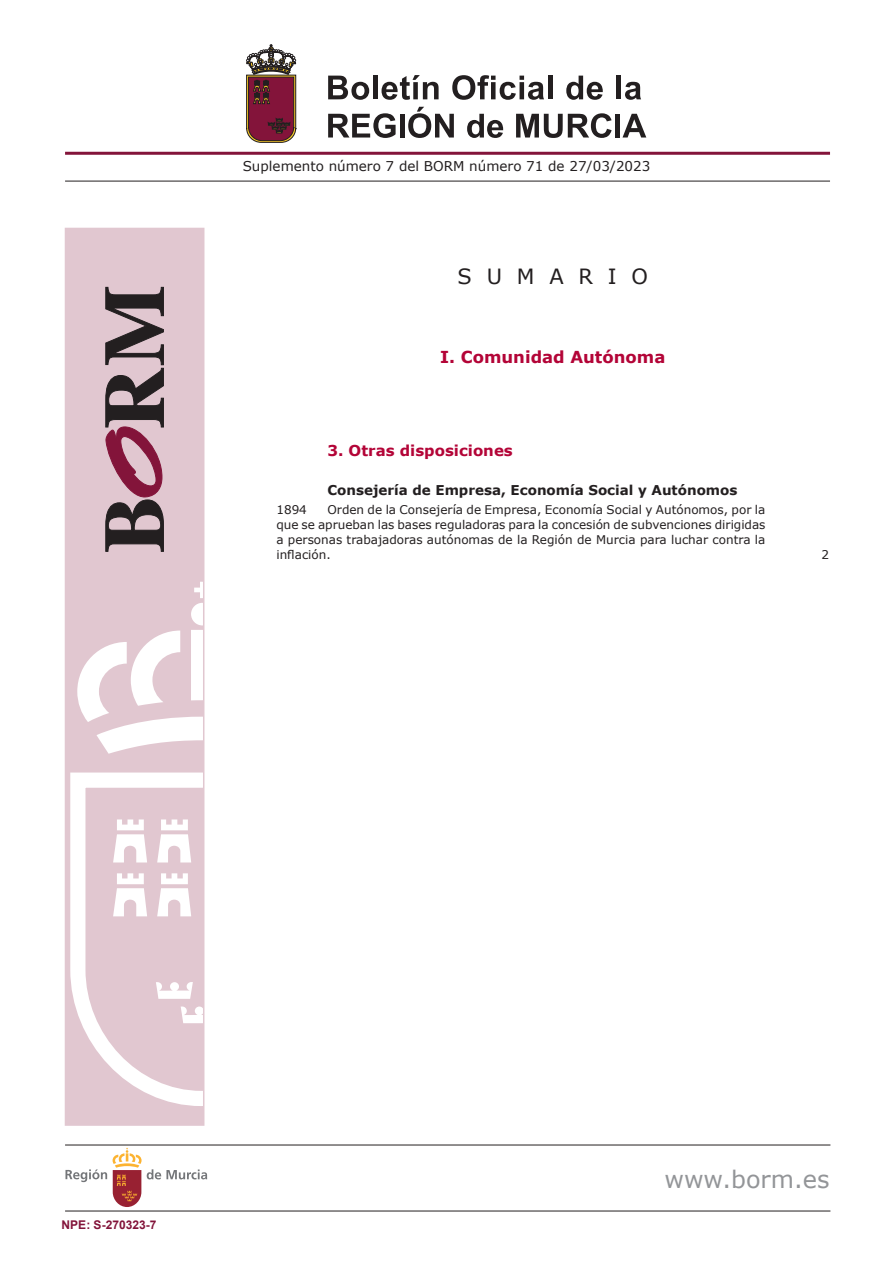
<style>
.page{position:relative;width:893px;height:1263px;background:#fff}
.page>*{position:absolute;margin:0;border:0;box-sizing:border-box;transform-origin:0 0}
.t1{font:24px "Verdana";color:#939598}
.t2{font:21px "Verdana";color:#231f20}
.t3{font:700 16.5px "Verdana";color:#b30437}
.t4{font:700 15px "Verdana";color:#b30437}
.t5{font:13.5px "Verdana";color:#231f20}
.t6{font:700 13.5px "Verdana";color:#231f20}
.t7{font:12px/15px "Verdana";color:#231f20;text-align:justify}
.t8{font:700 12px "Arial";color:#83143a}
</style>
<div class="page">
<hr style="left:65px;top:152px;width:765px;height:3px;background:#83143a">
<svg style="left:328px;top:113px;width:68px;height:25px"></svg>
<div style="left:400px;top:114px;width:5px;height:24px;background:#231f20"></div>
<svg style="left:408px;top:107px;width:46px;height:31px"></svg>
<svg style="left:467px;top:114px;width:36px;height:24px"></svg>
<svg style="left:516px;top:113px;width:96px;height:25px"></svg>
<hr style="left:616px;top:114px;width:4px;height:24px;background:#231f20">
<svg style="left:622px;top:114px;width:24px;height:24px"></svg>
<svg style="left:328px;top:76px;width:41px;height:24px"></svg>
<div style="left:373px;top:76px;width:5px;height:23px;background:#231f20"></div>
<svg style="left:382px;top:75px;width:57px;height:25px"></svg>
<svg style="left:452px;top:75px;width:92px;height:25px"></svg>
<div style="left:548px;top:76px;width:5px;height:23px;background:#231f20"></div>
<svg style="left:566px;top:76px;width:37px;height:24px"></svg>
<hr style="left:617px;top:76px;width:4px;height:23px;background:#231f20">
<svg style="left:625px;top:82px;width:16px;height:18px"></svg>
<hr style="left:65px;top:181px;width:765px;height:1px;background:#231f20">
<div style="left:65px;top:228px;width:139px;height:897px;background:#e1c7d0"></div>
<svg style="left:70px;top:772px;width:131px;height:334px"></svg>
<svg style="left:156px;top:958px;width:45px;height:90px"></svg>
<svg style="left:113px;top:819px;width:78px;height:97px"></svg>
<svg style="left:77px;top:582px;width:124px;height:172px"></svg>
<svg style="left:105px;top:287px;width:59px;height:265px"></svg>
<svg style="left:246px;top:45px;width:50px;height:98px;background:#824b53"></svg>
<hr style="left:65px;top:1144px;width:765px;height:1px;background:#231f20">
<svg style="left:113px;top:1148px;width:94px;height:59px"></svg>
<svg style="left:65px;top:1169px;width:42px;height:13px"></svg>
<hr style="left:65px;top:1210px;width:765px;height:1px;background:#231f20">
<p class="t5" style="left:243px;top:157px;width:409px">Suplemento número 7 del BORM número 71 de 27/03/2023</p>
<h2 class="t2" style="left:458px;top:262px;width:192px">S U M A R I O</h2>
<h3 class="t3" style="left:440px;top:346px;width:227px">I. Comunidad Autónoma</h3>
<p class="t4" style="left:327px;top:440px;width:187px">3. Otras disposiciones</p>
<p class="t6" style="left:327px;top:481px;width:412px">Consejería de Empresa, Economía Social y Autónomos</p>
<p class="t7" style="left:276px;top:502px;width:491px;text-indent:51px">Orden de la Consejería de Empresa, Economía Social y Autónomos, por la que se aprueban las bases reguladoras para la concesión de subvenciones dirigidas a personas trabajadoras autónomas de la Región de Murcia para luchar contra la inflación.</p>
<p class="t7" style="left:276px;top:502px;width:32px">1894</p>
<p class="t7" style="left:822px;top:547px;width:9px">2</p>
<p class="t8" style="left:62px;top:1216px;width:96px">NPE: S-270323-7</p>
<h1 class="t1" style="left:664px;top:1164px;width:167px">www.borm.es</h1>
</div>
